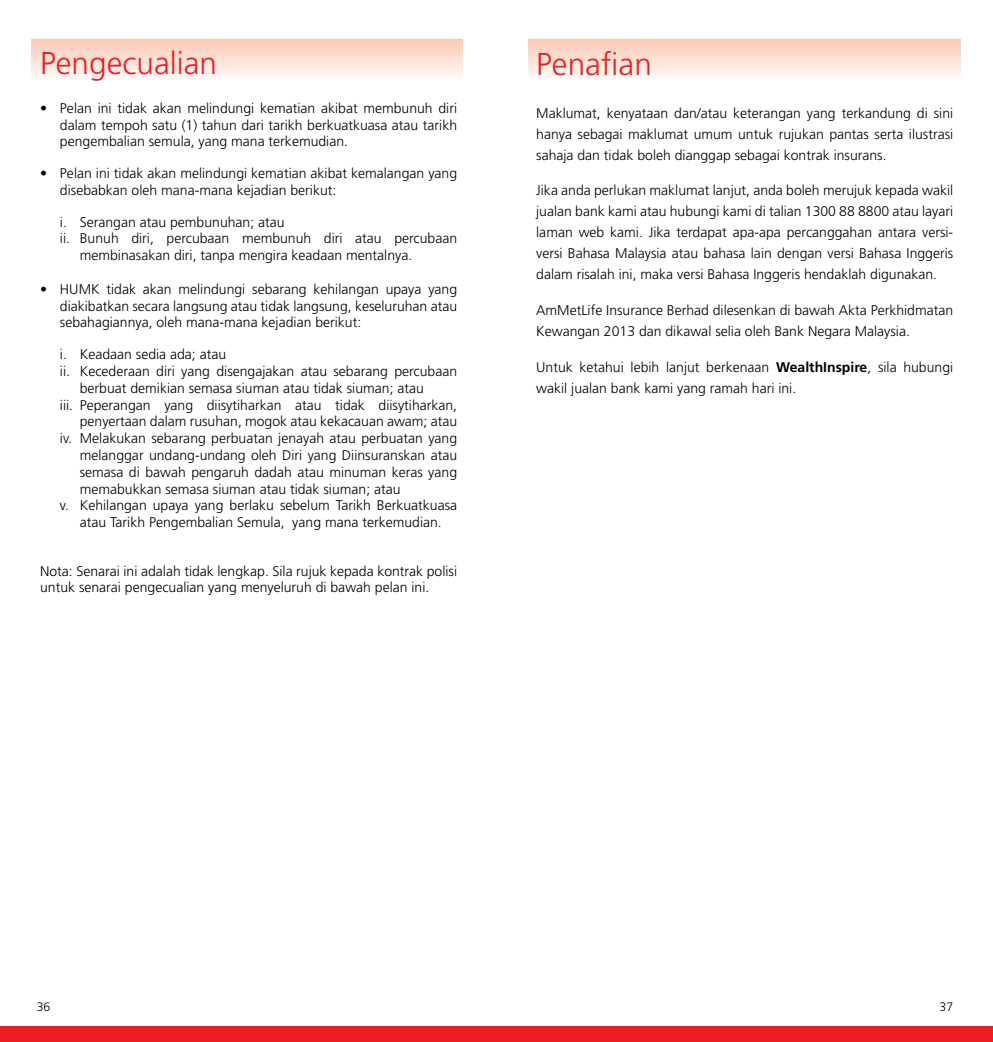
<style>
.page{position:relative;width:993px;height:1042px;background:#fff}
.page>*{position:absolute;margin:0;border:0;box-sizing:border-box;transform-origin:0 0}
.t1{font:300 31.5px "Frutiger LT Std";color:#ed1d24}
.t2{font:300 14px/21px "Frutiger LT Std";color:#000;text-align:justify}
.t3{font:300 12.25px "Frutiger LT Std";color:#000}
.s1{font-weight:700}
</style>
<div class="page">
<div style="left:0;top:1026px;width:992px;height:16px;background:#ed1d24"></div>
<div style="left:528px;top:40px;width:432px;height:42px;background:linear-gradient(to bottom,#fbc9b6,#fffdfb)"></div>
<div style="left:31px;top:40px;width:432px;height:42px;background:linear-gradient(to bottom,#fbc9b6,#fffdfb)"></div>
<h1 class="t1" style="left:40px;top:46px;width:178px">Pengecualian</h1>
<p class="t2" style="left:60px;top:100px;width:398px;line-height:16.8px;text-indent:-20px">• Pelan ini tidak akan melindungi kematian akibat membunuh diri dalam tempoh satu (1) tahun dari tarikh berkuatkuasa atau tarikh pengembalian semula, yang mana terkemudian.</p>
<p class="t2" style="left:60px;top:165px;width:398px;line-height:16.8px;text-indent:-20px">• Pelan ini tidak akan melindungi kematian akibat kemalangan yang disebabkan oleh mana-mana kejadian berikut:</p>
<p class="t2" style="left:60px;top:211px;width:226px">i. Serangan atau pembunuhan; atau</p>
<p class="t2" style="left:60px;top:228px;width:398px">ii. Bunuh diri, percubaan membunuh diri atau percubaan</p>
<p class="t2" style="left:80px;top:245px;width:334px">membinasakan diri, tanpa mengira keadaan mentalnya.</p>
<p class="t2" style="left:60px;top:281px;width:398px;line-height:16.8px;text-indent:-20px">• HUMK tidak akan melindungi sebarang kehilangan upaya yang diakibatkan secara langsung atau tidak langsung, keseluruhan atau sebahagiannya, oleh mana-mana kejadian berikut:</p>
<p class="t2" style="left:60px;top:344px;width:168px">i. Keadaan sedia ada; atau</p>
<p class="t2" style="left:60px;top:361px;width:398px">ii. Kecederaan diri yang disengajakan atau sebarang percubaan</p>
<p class="t2" style="left:80px;top:378px;width:345px">berbuat demikian semasa siuman atau tidak siuman; atau</p>
<p class="t2" style="left:60px;top:394px;width:398px">iii. Peperangan yang diisytiharkan atau tidak diisytiharkan,</p>
<p class="t2" style="left:80px;top:411px;width:379px">penyertaan dalam rusuhan, mogok atau kekacauan awam; atau</p>
<p class="t2" style="left:60px;top:428px;width:398px">iv. Melakukan sebarang perbuatan jenayah atau perbuatan yang</p>
<p class="t2" style="left:80px;top:445px;width:378px">melanggar undang-undang oleh Diri yang Diinsuranskan atau</p>
<p class="t2" style="left:80px;top:462px;width:378px">semasa di bawah pengaruh dadah atau minuman keras yang</p>
<p class="t2" style="left:80px;top:478px;width:322px">memabukkan semasa siuman atau tidak siuman; atau</p>
<p class="t2" style="left:60px;top:495px;width:398px">v. Kehilangan upaya yang berlaku sebelum Tarikh Berkuatkuasa</p>
<p class="t2" style="left:80px;top:512px;width:363px">atau Tarikh Pengembalian Semula, yang mana terkemudian.</p>
<p class="t2" style="left:40px;top:562px;width:418px;line-height:16.8px">Nota: Senarai ini adalah tidak lengkap. Sila rujuk kepada kontrak polisi untuk senarai pengecualian yang menyeluruh di bawah pelan ini.</p>
<h1 class="t1" style="left:536px;top:46px;width:117px">Penafian</h1>
<p class="t2" style="left:536px;top:102px;width:418px">Maklumat, kenyataan dan/atau keterangan yang terkandung di sini hanya sebagai maklumat umum untuk rujukan pantas serta ilustrasi sahaja dan tidak boleh dianggap sebagai kontrak insurans.</p>
<p class="t2" style="left:536px;top:180px;width:418px">Jika anda perlukan maklumat lanjut, anda boleh merujuk kepada wakil jualan bank kami atau hubungi kami di talian 1300 88 8800 atau layari laman web kami. Jika terdapat apa-apa percanggahan antara versi&shy;versi Bahasa Malaysia atau bahasa lain dengan versi Bahasa Inggeris dalam risalah ini, maka versi Bahasa Inggeris hendaklah digunakan.</p>
<p class="t2" style="left:536px;top:300px;width:418px">AmMetLife Insurance Berhad dilesenkan di bawah Akta Perkhidmatan<br>Kewangan 2013 dan dikawal selia oleh Bank Negara Malaysia.</p>
<p class="t2" style="left:536px;top:357px;width:418px">Untuk ketahui lebih lanjut berkenaan <span class="s1">WealthInspire</span>, sila hubungi wakil jualan bank kami yang ramah hari ini.</p>
<p class="t3" style="left:37px;top:1000px;width:15px">36</p>
<p class="t3" style="left:939px;top:1000px;width:15px">37</p>
</div>
